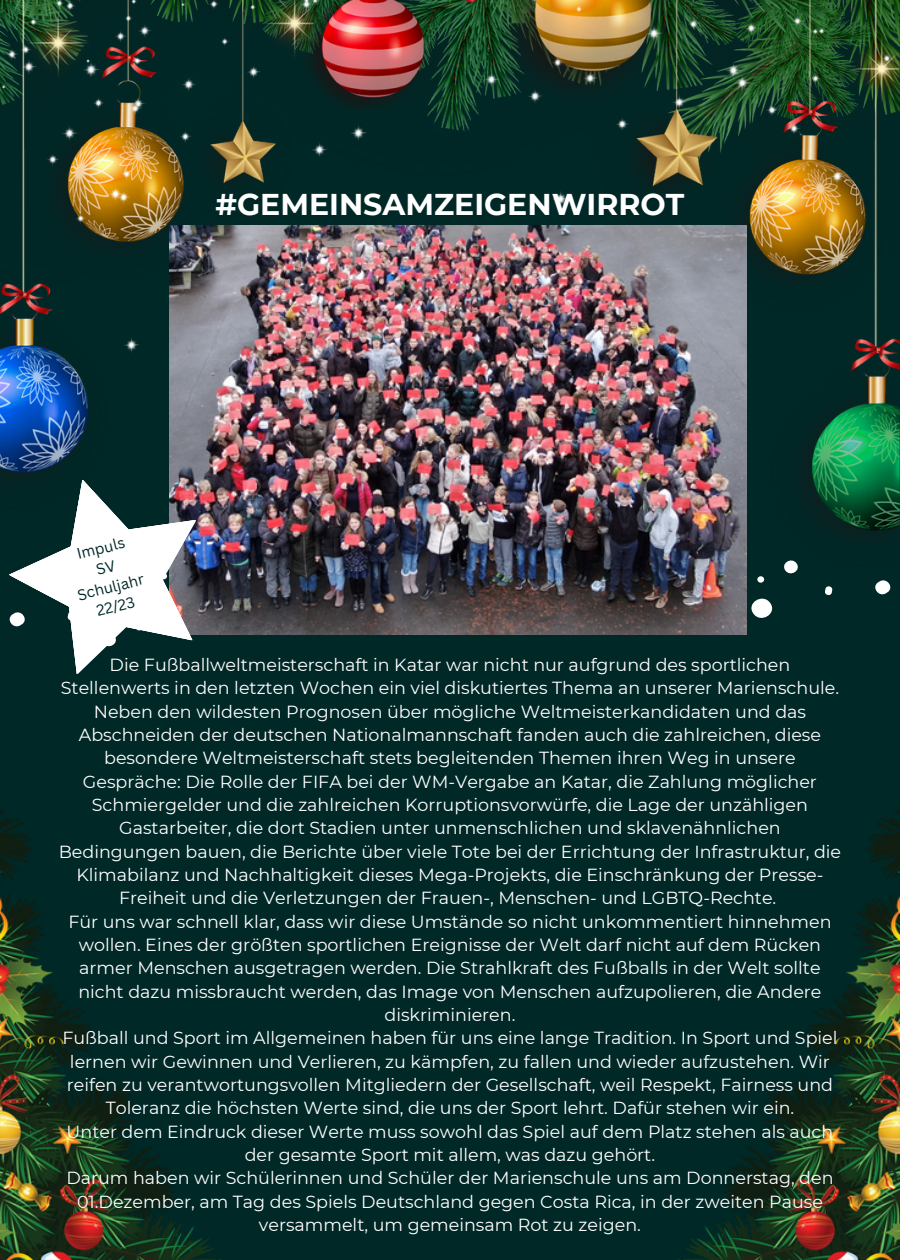
<style>
.page{position:relative;width:900px;height:1260px;background:#002827}
.page>*{position:absolute;margin:0;border:0;box-sizing:border-box;transform-origin:0 0}
.t1{font:700 30px "Montserrat";color:#fff}
.t2{font:17.5px/23.2px "Montserrat";color:#fff;text-align:center}
.t3{font:15px "Canva Sans";color:#002827}
</style>
<div class="page">
<img style="left:0;top:808px;width:221px;height:452px">
<img style="left:678px;top:808px;width:222px;height:452px">
<img style="left:0;top:0;width:900px;height:531px">
<svg style="left:731px;top:560px;width:160px;height:75px"></svg>
<img style="left:169px;top:226px;width:578px;height:408px">
<img style="left:0;top:452px;width:228px;height:222px">
<svg style="left:0;top:540px;width:169px;height:126px"></svg>
<p class="t1" style="left:216px;top:186px;width:470px">#GEMEINSAMZEIGENWIRROT</p>
<p class="t3" style="left:75px;top:544px;width:50px;rotate:-14deg">Impuls</p>
<p class="t3" style="left:75px;top:585px;width:70px;rotate:-14deg">Schuljahr</p>
<p class="t3" style="left:94px;top:601px;width:41px;rotate:-14deg">22/23</p>
<p class="t2" style="left:59px;top:653px;width:784px">Die Fußballweltmeisterschaft in Katar war nicht nur aufgrund des sportlichen Stellenwerts in den letzten Wochen ein viel diskutiertes Thema an unserer Marienschule.<br>Neben den wildesten Prognosen über mögliche Weltmeisterkandidaten und das Abschneiden der deutschen Nationalmannschaft fanden auch die zahlreichen, diese besondere Weltmeisterschaft stets begleitenden Themen ihren Weg in unsere Gespräche: Die Rolle der FIFA bei der WM-Vergabe an Katar, die Zahlung möglicher Schmiergelder und die zahlreichen Korruptionsvorwürfe, die Lage der unzähligen Gastarbeiter, die dort Stadien unter unmenschlichen und sklavenähnlichen Bedingungen bauen, die Berichte über viele Tote bei der Errichtung der Infrastruktur, die Klimabilanz und Nachhaltigkeit dieses Mega-Projekts, die Einschränkung der Presse-Freiheit und die Verletzungen der Frauen-, Menschen- und LGBTQ-Rechte.</p>
<p class="t2" style="left:68px;top:910px;width:765px">Für uns war schnell klar, dass wir diese Umstände so nicht unkommentiert hinnehmen wollen. Eines der größten sportlichen Ereignisse der Welt darf nicht auf dem Rücken armer Menschen ausgetragen werden. Die Strahlkraft des Fußballs in der Welt sollte nicht dazu missbraucht werden, das Image von Menschen aufzupolieren, die Andere diskriminieren.</p>
<p class="t2" style="left:62px;top:1027px;width:777px">Fußball und Sport im Allgemeinen haben für uns eine lange Tradition. In Sport und Spiel lernen wir Gewinnen und Verlieren, zu kämpfen, zu fallen und wieder aufzustehen. Wir reifen zu verantwortungsvollen Mitgliedern der Gesellschaft, weil Respekt, Fairness und Toleranz die höchsten Werte sind, die uns der Sport lehrt. Dafür stehen wir ein.</p>
<p class="t2" style="left:67px;top:1120px;width:768px">Unter dem Eindruck dieser Werte muss sowohl das Spiel auf dem Platz stehen als auch der gesamte Sport mit allem, was dazu gehört.</p>
<p class="t2" style="left:66px;top:1167px;width:769px">Darum haben wir Schülerinnen und Schüler der Marienschule uns am Donnerstag, den<br>01.Dezember, am Tag des Spiels Deutschland gegen Costa Rica, in der zweiten Pause versammelt, um gemeinsam Rot zu zeigen.</p>
</div>
